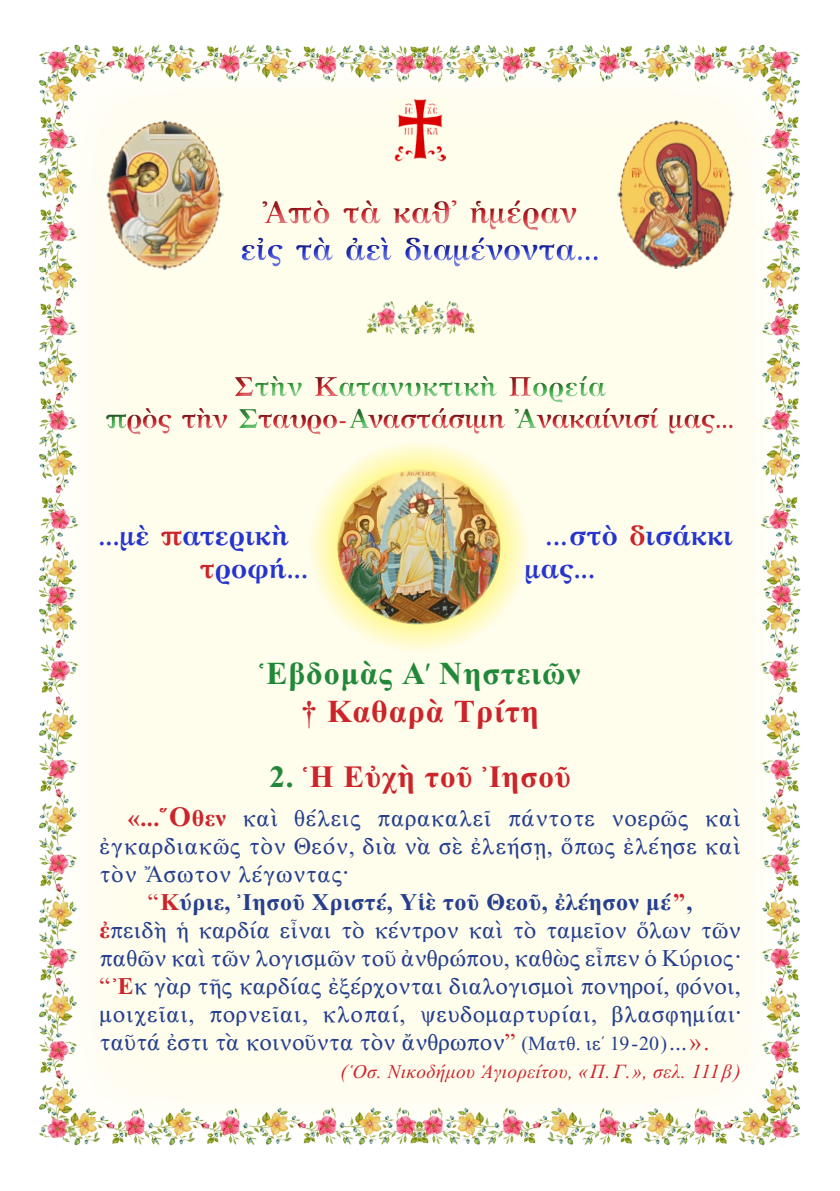
<style>
.page{position:relative;width:840px;height:1191px;background:#fff}
.page>*{position:absolute;margin:0;border:0;box-sizing:border-box;transform-origin:0 0}
.t1{font:32px "CTOS New Times Bold Test 1";letter-spacing:.03em;color:#228839}
.t2{font:32px "CTOS New Times Bold Test 1";letter-spacing:.03em;color:#cc242b}
.t3{font:700 31px "GFS Artemisia";color:#2534d0}
.t4{font:700 31px "GFS Artemisia";color:#cc242b}
.t5{font:31px "CTOS New Times Bold Test 1";letter-spacing:.03em;color:#cc242b}
.t6{font:700 27.4px/33px "GFS Artemisia";letter-spacing:-.02em;color:#cc242b;text-align:center}
.t7{font:700 27.4px/33px "GFS Artemisia";letter-spacing:.01em;color:#2534d0}
.t8{font:24px/28px "CTOS New Times Roman Test 1";letter-spacing:.02em;color:#253f8e;text-align:justify}
.t9{font:24px "CTOS New Times Bold Test 1";letter-spacing:.02em;color:#253f8e}
.t10{font:19.4px "CTOS New Times Italic Test 1";letter-spacing:.02em;color:#cc242b}
.s1{color:#40ae49}
.s2{color:#cc242b}
.s3{color:#228839}
.s4{font-family:"CTOS New Times Bold Test 1";color:#cc242b}
.s5{font-family:"CTOS New Times Bold Test 1";font-size:28px;color:#cc242b}
.s6{font-family:"CTOS New Times Roman Test 1";color:#cc242b}
.s7{font-size:20px}
</style>
<div class="page">
<img style="left:39px;top:43px;width:761px;height:1103px">
<img style="left:394px;top:99px;width:51px;height:62px">
<div style="left:230px;top:190px;width:382px;height:85px;background:#fffdec"></div>
<div style="left:227px;top:185px;width:382px;height:83px;background:#231f20;opacity:.75"></div>
<img style="left:106px;top:116px;width:118px;height:154px">
<img style="left:617px;top:116px;width:117px;height:153px">
<div style="left:99px;top:365px;width:647px;height:76px;background:#fffdec"></div>
<div style="left:99px;top:363px;width:645px;height:73px;background:#231f20;opacity:.75"></div>
<img style="left:364px;top:300px;width:112px;height:39px">
<div style="left:309px;top:441px;width:219px;height:212px;background:#fff101;opacity:.75"></div>
<img style="left:337px;top:469px;width:163px;height:155px">
<p class="t4" style="left:263px;top:186px;width:315px">Ἀπὸ τὰ καθ᾿ ἡμέραν</p>
<p class="t3" style="left:240px;top:223px;width:360px">εἰς τὰ ἀεὶ διαμένοντα...</p>
<p class="t6" style="left:106px;top:367px;width:630px">Σ<span class="s1">τὴν</span> Κ<span class="s1">ατανυκτικὴ</span> Π<span class="s1">ορεία<br>π</span>ρὸς τὴν <span class="s1">Σ</span>ταυρο-<span class="s1">Α</span>ναστάσιμη <span class="s1">Ἀ</span>νακαίνισί μας...</p>
<p class="t7" style="left:98px;top:516px;width:192px">...μὲ <span class="s2">π</span>ατερικὴ</p>
<p class="t7" style="left:199px;top:549px;width:110px"><span class="s2">τ</span>ροφή...</p>
<p class="t7" style="left:525px;top:516px;width:209px;text-indent:20px">...στὸ <span class="s2">δ</span>ισάκκι μας...</p>
<p class="t1" style="left:259px;top:655px;width:323px">Ἑβδομὰς Α´ Νηστειῶν</p>
<p class="t2" style="left:301px;top:694px;width:239px">† Καθαρὰ Τρίτη</p>
<p class="t5" style="left:269px;top:759px;width:303px"><span class="s3">2.</span> Ἡ Εὐχὴ τοῦ Ἰησοῦ</p>
<p class="t8" style="left:99px;top:804px;width:642px;text-indent:28px"><span class="s4">«...</span><span class="s5">Ὅ</span><span class="s4">θεν</span> καὶ θέλεις παρακαλεῖ πάντοτε νοερῶς καὶ ἐγκαρδιακῶς τὸν Θεόν, διὰ νὰ σὲ ἐλεήσῃ, ὅπως ἐλέησε καὶ τὸν Ἄσωτον λέγωντας·</p>
<p class="t9" style="left:148px;top:888px;width:546px"><span class="s6">“</span><span class="s2">Κ</span>ύριε, Ἰησοῦ Χριστέ, Υἱὲ τοῦ Θεοῦ, ἐλέησον μέ<span class="s2">”</span>,</p>
<p class="t8" style="left:99px;top:916px;width:642px"><span class="s4">ἐ</span>πειδὴ ἡ καρδία εἶναι τὸ κέντρον καὶ τὸ ταμεῖον ὅλων τῶν παθῶν καὶ τῶν λογισμῶν τοῦ ἀνθρώπου, καθὼς εἶπεν ὁ Κύριος· <span class="s2">“</span><span class="s4">Ἐ</span>κ γὰρ τῆς καρδίας ἐξέρχονται διαλογισμοὶ πονηροί, φόνοι, μοιχεῖαι, πορνεῖαι, κλοπαί, ψευδομαρτυρίαι, βλασφημίαι· ταῦτά ἐστι τὰ κοινοῦντα τὸν ἄνθρωπον<span class="s2">”</span> <span class="s7">(Ματθ. ιε΄ 19-20)</span>...<span class="s2">».</span></p>
<p class="t10" style="left:340px;top:1061px;width:402px"><span class="s7">(</span>Ὁσ. Νικοδήμου Ἁγιορείτου, <span class="s7">«Π. Γ.», σελ. 111β)</span></p>
</div>
